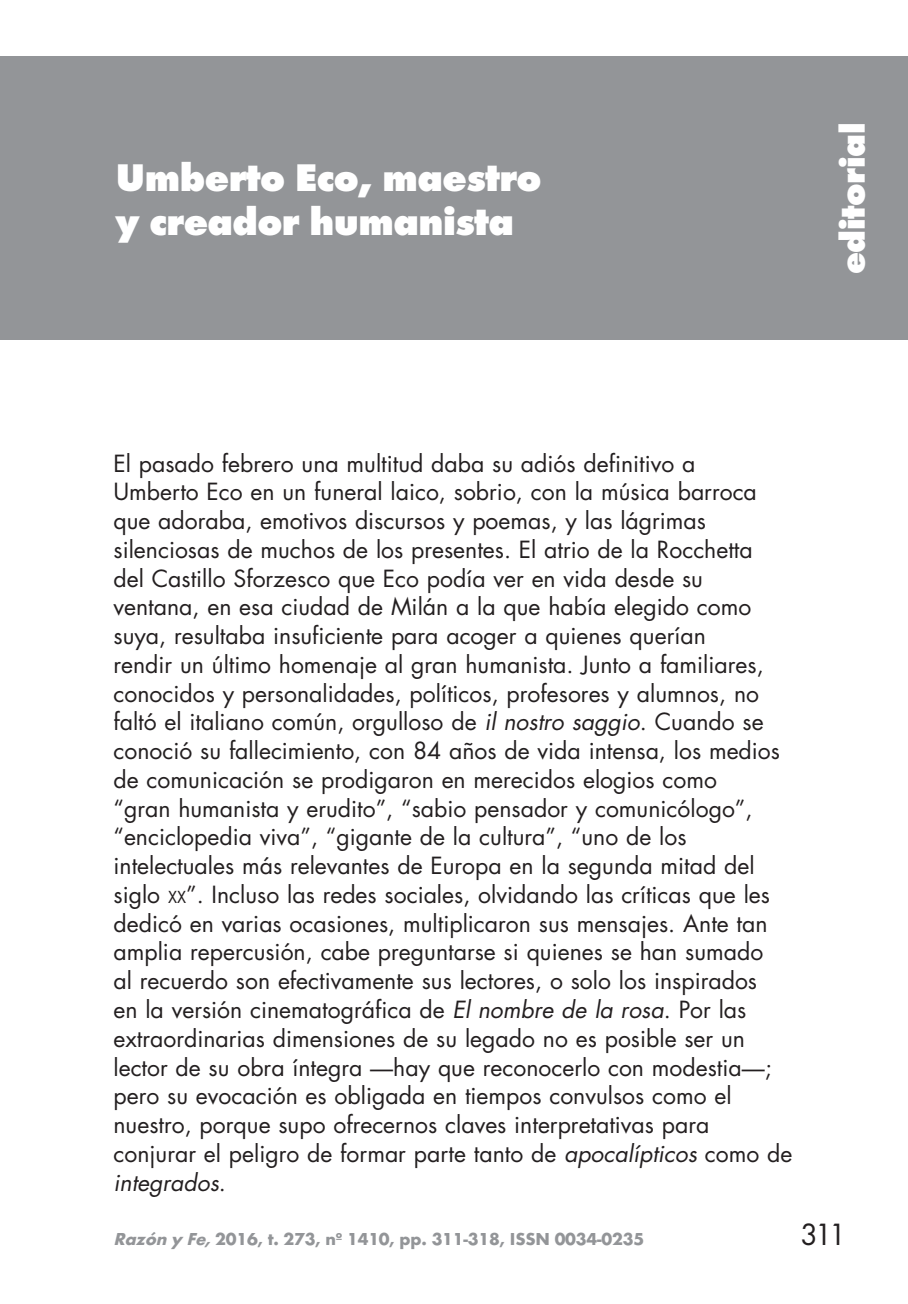
<style>
.page{position:relative;width:908px;height:1304px;background:#fff}
.page>*{position:absolute;margin:0;border:0;box-sizing:border-box;transform-origin:0 0}
.t1{font:800 40px/44px "Futura T";letter-spacing:-.015em;color:#fff}
.t2{font:800 36px "Futura T";letter-spacing:-.01em;color:#fff}
.t3{font:32px "Futura T";color:#231f20}
.t4{font:23px/28.8px "Futura";color:#231f20}
.t5{font:700 18px "Futura T";letter-spacing:-.01em;color:#939598}
.s1{font-style:italic}
.s2{font-size:16.2px}
</style>
<div class="page">
<div style="left:0;top:57px;width:907px;height:283px;background:#939598"></div>
<h1 class="t1" style="left:115px;top:156px;width:427px">Umberto Eco, maestro y creador humanista</h1>
<h2 class="t2" style="left:830px;top:274px;width:153px;rotate:-90deg">editorial</h2>
<p class="t4" style="left:113px;top:448px;width:680px">El pasado febrero una multitud daba su adiós definitivo a<br>Umberto Eco en un funeral laico, sobrio, con la música barroca que adoraba, emotivos discursos y poemas, y las lágrimas silenciosas de muchos de los presentes. El atrio de la Rocchetta<br>del Castillo Sforzesco que Eco podía ver en vida desde su ventana, en esa ciudad de Milán a la que había elegido como suya, resultaba insuficiente para acoger a quienes querían<br>rendir un último homenaje al gran humanista. Junto a familiares, conocidos y personalidades, políticos, profesores y alumnos, no faltó el italiano común, orgulloso de <span class="s1">il nostro saggio</span>. Cuando se conoció su fallecimiento, con 84 años de vida intensa, los medios de comunicación se prodigaron en merecidos elogios como<br>“gran humanista y erudito”, “sabio pensador y comunicólogo”, “enciclopedia viva”, “gigante de la cultura”, “uno de los intelectuales más relevantes de Europa en la segunda mitad del siglo <span class="s2">xx</span>”. Incluso las redes sociales, olvidando las críticas que les dedicó en varias ocasiones, multiplicaron sus mensajes. Ante tan amplia repercusión, cabe preguntarse si quienes se han sumado<br>al recuerdo son efectivamente sus lectores, o solo los inspirados<br>en la versión cinematográfica de <span class="s1">El nombre de la rosa</span>. Por las extraordinarias dimensiones de su legado no es posible ser un lector de su obra íntegra —hay que reconocerlo con modestia—; pero su evocación es obligada en tiempos convulsos como el nuestro, porque supo ofrecernos claves interpretativas para conjurar el peligro de formar parte tanto de <span class="s1">apocalípticos</span> como de <span class="s1">integrados</span>.</p>
<p class="t5" style="left:113px;top:1228px;width:532px"><span class="s1">Razón y Fe,</span>2016, t. 273, nº 1410, pp. 311-318, ISSN 0034-0235</p>
<h3 class="t3" style="left:799px;top:1216px;width:48px">311</h3>
</div>
